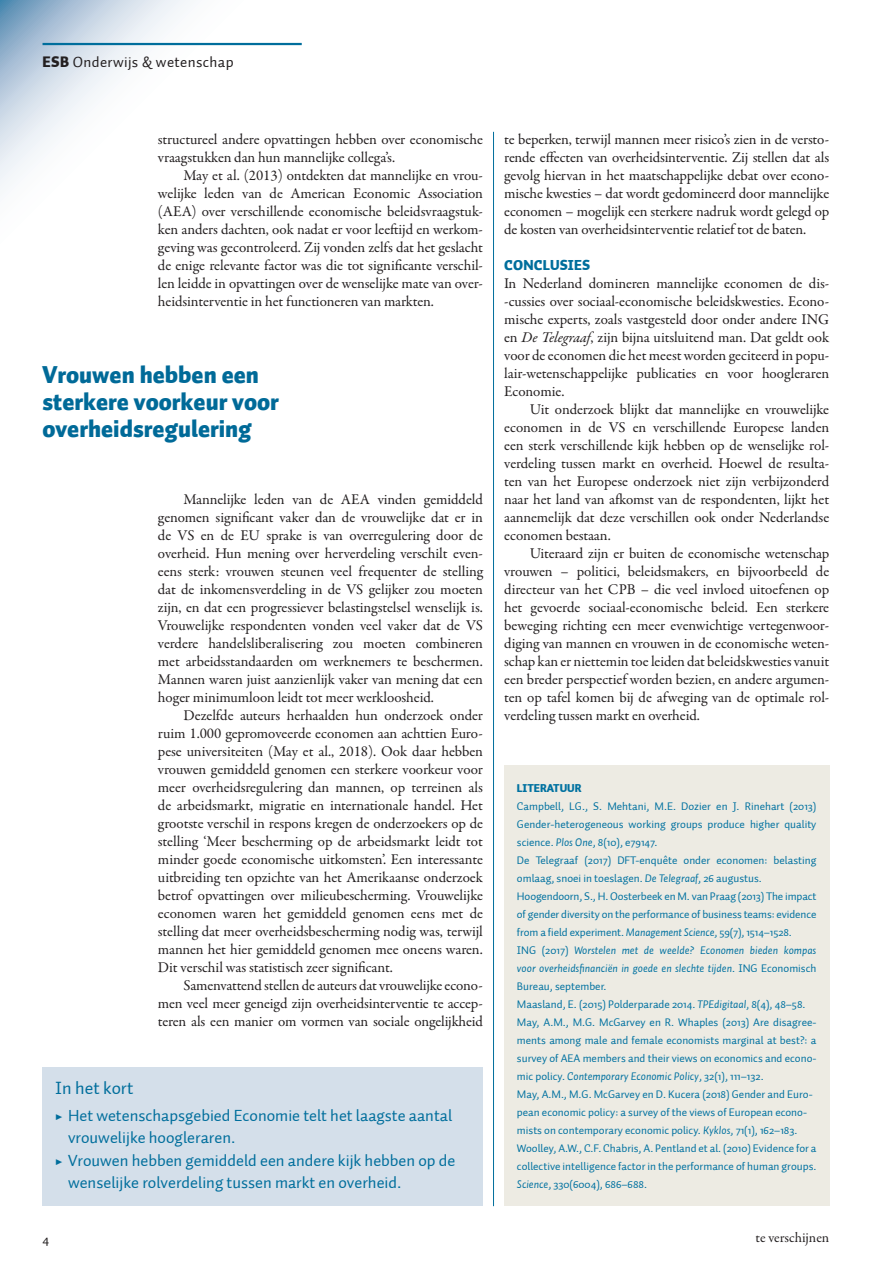
<style>
.page{position:relative;width:893px;height:1263px;background:#fff}
.page>*{position:absolute;margin:0;border:0;box-sizing:border-box;transform-origin:0 0}
.STRE_Streamer{font:900 24px/27px "Auto 1";color:#006a98}
.KDK1_FiguurKop{font:18px "Auto 1";color:#006e9c}
.t1{font:16.5px/22.5px "Auto 1";color:#006e9c}
.PLAT_VervolgAlinea{font:15px/18px "Garamond Premr Pro";letter-spacing:-.01em;color:#231f20;text-align:justify}
.PLAT_EersteAlinea{font:15px/18px "Garamond Premr Pro";letter-spacing:-.005em;color:#231f20;text-align:justify}
.t2{font:15px "Auto 1";letter-spacing:.025em;color:#231f20}
.t3{font:14.25px "Garamond Premr Pro";letter-spacing:-.005em;color:#231f20}
.PTK1_Tussenkop{font:900 14.25px "Auto 1";letter-spacing:.01em;color:#006e9c}
.t4{font:13.5px "Auto 1";color:#231f20}
.KDPT_LiteratuurTekst{font:11.25px/18px "Auto 1";color:#0071a0;text-align:justify}
.KDPT_LiteratuurTekst-2{font:italic 11.25px/18px "Auto 1";color:#0071a0;text-align:justify}
.KDK1_LiteratuurKop{font:900 11.25px "Auto 1";color:#0071a0}
.s1{font-weight:900}
.s2{font-family:"Garamond Premr Pro";font-weight:700}
.s3{font-style:italic}
.s4{color:#006e9f}
.s5{font-style:normal}
</style>
<div class="page">
<svg style="left:0;top:0;width:251px;height:190px"></svg>
<hr style="left:43px;top:43px;width:259px;height:2px;background:#006e9c">
<div style="left:504px;top:765px;width:325px;height:441px;background:#edebe3"></div>
<hr style="left:493px;top:132px;width:1px;height:1074px;background:#006e9c">
<div style="left:43px;top:1067px;width:440px;height:139px;background:#d4dfea"></div>
<p class="t2" style="left:43px;top:53px;width:193px"><span class="s1">ESB</span> Onderwijs &amp; wetenschap</p>
<p class="PLAT_VervolgAlinea" style="left:158px;top:131px;width:326px">structureel andere opvattingen hebben over economische vraagstukken dan hun mannelijke collega’s.</p>
<p class="PLAT_VervolgAlinea" style="left:158px;top:167px;width:327px;text-indent:26px">May et al. (2013) ontdekten dat mannelijke en vrou&shy;welijke leden van de American Economic Association (AEA) over verschillende economische beleidsvraagstuk&shy;ken anders dachten, ook nadat er voor leeftijd en werkom&shy;geving was gecontroleerd. Zij vonden zelfs dat het geslacht de enige relevante factor was die tot significante verschil&shy;len leidde in opvattingen over de wenselijke mate van over&shy;heidsinterventie in het functioneren van markten.</p>
<p class="STRE_Streamer" style="left:42px;top:362px;width:218px">Vrouwen hebben een</p>
<p class="STRE_Streamer" style="left:42px;top:389px;width:238px">sterkere voorkeur voor overheidsregulering</p>
<p class="PLAT_VervolgAlinea" style="left:158px;top:491px;width:326px;text-indent:26px">Mannelijke leden van de AEA vinden gemiddeld genomen significant vaker dan de vrouwelijke dat er in de VS en de EU sprake is van overregulering door de overheid. Hun mening over herverdeling verschilt even&shy;eens sterk: vrouwen steunen veel frequenter de stelling dat de inkomensverdeling in de VS gelijker zou moeten zijn, en dat een progressiever belastingstelsel wenselijk is.<br>Vrouwelijke respondenten vonden veel vaker dat de VS verdere handelsliberalisering zou moeten combineren met arbeidsstandaarden om werknemers te beschermen.<br>Mannen waren juist aanzienlijk vaker van mening dat een hoger minimumloon leidt tot meer werkloosheid.</p>
<p class="PLAT_VervolgAlinea" style="left:158px;top:707px;width:327px;text-indent:26px">Dezelfde auteurs herhaalden hun onderzoek onder ruim 1.000 gepromoveerde economen aan achttien Euro&shy;pese universiteiten (May et al., 2018). Ook daar hebben vrouwen gemiddeld genomen een sterkere voorkeur voor meer overheidsregulering dan mannen, op terreinen als de arbeidsmarkt, migratie en internationale handel. Het grootste verschil in respons kregen de onderzoekers op de stelling ‘Meer bescherming op de arbeidsmarkt leidt tot minder goede economische uitkomsten’. Een interessante uitbreiding ten opzichte van het Amerikaanse onderzoek betrof opvattingen over milieubescherming. Vrouwelijke economen waren het gemiddeld genomen eens met de stelling dat meer overheidsbescherming nodig was, terwijl mannen het hier gemiddeld genomen mee oneens waren.<br>Dit verschil was statistisch zeer significant.</p>
<p class="PLAT_VervolgAlinea" style="left:158px;top:977px;width:326px;text-indent:26px">Samenvattend stellen de auteurs dat vrouwelijke econo&shy;men veel meer geneigd zijn overheidsinterventie te accep&shy;teren als een manier om vormen van sociale ongelijkheid</p>
<p class="KDK1_FiguurKop" style="left:55px;top:1077px;width:80px">In het kort</p>
<p class="t1" style="left:68px;top:1104px;width:386px;text-indent:-13px"><span class="s2">▶</span> Het wetenschapsgebied Economie telt het laagste aantal vrouwelijke hoogleraren.</p>
<p class="t1" style="left:68px;top:1149px;width:389px;text-indent:-13px"><span class="s2">▶</span> Vrouwen hebben gemiddeld een andere kijk hebben op de wenselijke rolverdeling tussen markt en overheid.</p>
<p class="t4" style="left:43px;top:1231px;width:8px">4</p>
<p class="PLAT_VervolgAlinea" style="left:504px;top:131px;width:326px">te beperken, terwijl mannen meer risico’s zien in de versto&shy;rende effecten van overheidsinterventie. Zij stellen dat als gevolg hiervan in het maatschappelijke debat over econo&shy;mische kwesties – dat wordt gedomineerd door mannelijke economen – mogelijk een sterkere nadruk wordt gelegd op de kosten van overheidsinterventie relatief tot de baten.</p>
<p class="PTK1_Tussenkop" style="left:504px;top:256px;width:88px">CONCLUSIES</p>
<p class="PLAT_EersteAlinea" style="left:504px;top:275px;width:326px">In Nederland domineren mannelijke economen de dis--cussies over sociaal-economische beleidskwesties. Econo&shy;mische experts, zoals vastgesteld door onder andere ING en <span class="s3">De Telegraaf</span>, zijn bijna uitsluitend man. Dat geldt ook voor de economen die het meest worden geciteerd in popu&shy;lair-wetenschappelijke publicaties en voor hoogleraren Economie.</p>
<p class="PLAT_VervolgAlinea" style="left:504px;top:401px;width:327px;text-indent:26px">Uit onderzoek blijkt dat mannelijke en vrouwelijke economen in de VS en verschillende Europese landen een sterk verschillende kijk hebben op de wenselijke rol&shy;verdeling tussen markt en overheid. Hoewel de resulta&shy;ten van het Europese onderzoek niet zijn verbijzonderd naar het land van afkomst van de respondenten, lijkt het aannemelijk dat deze verschillen ook onder Nederlandse economen bestaan.</p>
<p class="PLAT_VervolgAlinea" style="left:504px;top:545px;width:327px;text-indent:26px">Uiteraard zijn er buiten de economische wetenschap vrouwen – politici, beleidsmakers, en bijvoorbeeld de directeur van het CPB – die veel invloed uitoefenen op het gevoerde sociaal-economische beleid. Een sterkere beweging richting een meer evenwichtige vertegenwoor&shy;diging van mannen en vrouwen in de economische weten&shy;schap kan er niettemin toe leiden dat beleidskwesties vanuit een breder perspectief worden bezien, en andere argumen&shy;ten op tafel komen bij de afweging van de optimale rol&shy;verdeling tussen markt en overheid.</p>
<p class="KDK1_LiteratuurKop" style="left:517px;top:781px;width:66px">LITERATUUR</p>
<p class="KDPT_LiteratuurTekst" style="left:517px;top:797px;width:301px">Campbell, LG., S. Mehtani, M.E. Dozier en J. Rinehart (2013)<br>Gender-heterogeneous working groups produce higher quality science. <span class="s3">Plos One</span>, 8(10), <span class="s4">e79147.</span></p>
<p class="KDPT_LiteratuurTekst" style="left:517px;top:851px;width:301px">De Telegraaf (2017) DFT-enquête onder economen: belasting omlaag, snoei in toeslagen. <span class="s3">De Telegraaf</span>, 26 augustus.</p>
<p class="KDPT_LiteratuurTekst" style="left:517px;top:887px;width:301px">Hoogendoorn, S., H. Oosterbeek en M. van Praag (2013) The impact of gender diversity on the performance of business teams: evidence from a field experiment. <span class="s3">Management Science</span>, 59(7), 1514–1528.</p>
<p class="KDPT_LiteratuurTekst-2" style="left:517px;top:941px;width:301px"><span class="s5">ING (2017)</span> Worstelen met de weelde? Economen bieden kompas voor overheidsfinanciën in goede en slechte tijden<span class="s5">. ING Economisch Bureau, september.</span></p>
<p class="KDPT_LiteratuurTekst" style="left:517px;top:995px;width:290px">Maasland, E. (2015) Polderparade 2014. <span class="s3">TPEdigitaal,</span> 8(4), 48–58.</p>
<p class="KDPT_LiteratuurTekst" style="left:517px;top:1013px;width:301px">May, A.M., M.G. McGarvey en R. Whaples (2013) Are disagree&shy;ments among male and female economists marginal at best?: a survey of AEA members and their views on economics and econo&shy;mic policy. <span class="s3">Contemporary Economic Policy</span>, 32(1), 111–132.</p>
<p class="KDPT_LiteratuurTekst" style="left:517px;top:1085px;width:297px;text-align:left">May, A.M., M.G. McGarvey en D. Kucera (2018) Gender and Euro&shy;pean economic policy: a survey of the views of European econo&shy;mists on contemporary economic policy. <span class="s3">Kyklos</span>, 71(1), 162–183.</p>
<p class="KDPT_LiteratuurTekst" style="left:517px;top:1139px;width:301px">Woolley, A.W., C.F. Chabris, A. Pentland et al. (2010) Evidence for a collective intelligence factor in the performance of human groups.<br><span class="s3">Science</span>, 330(6004), 686–688.</p>
<p class="t3" style="left:755px;top:1229px;width:75px">te verschijnen</p>
</div>
